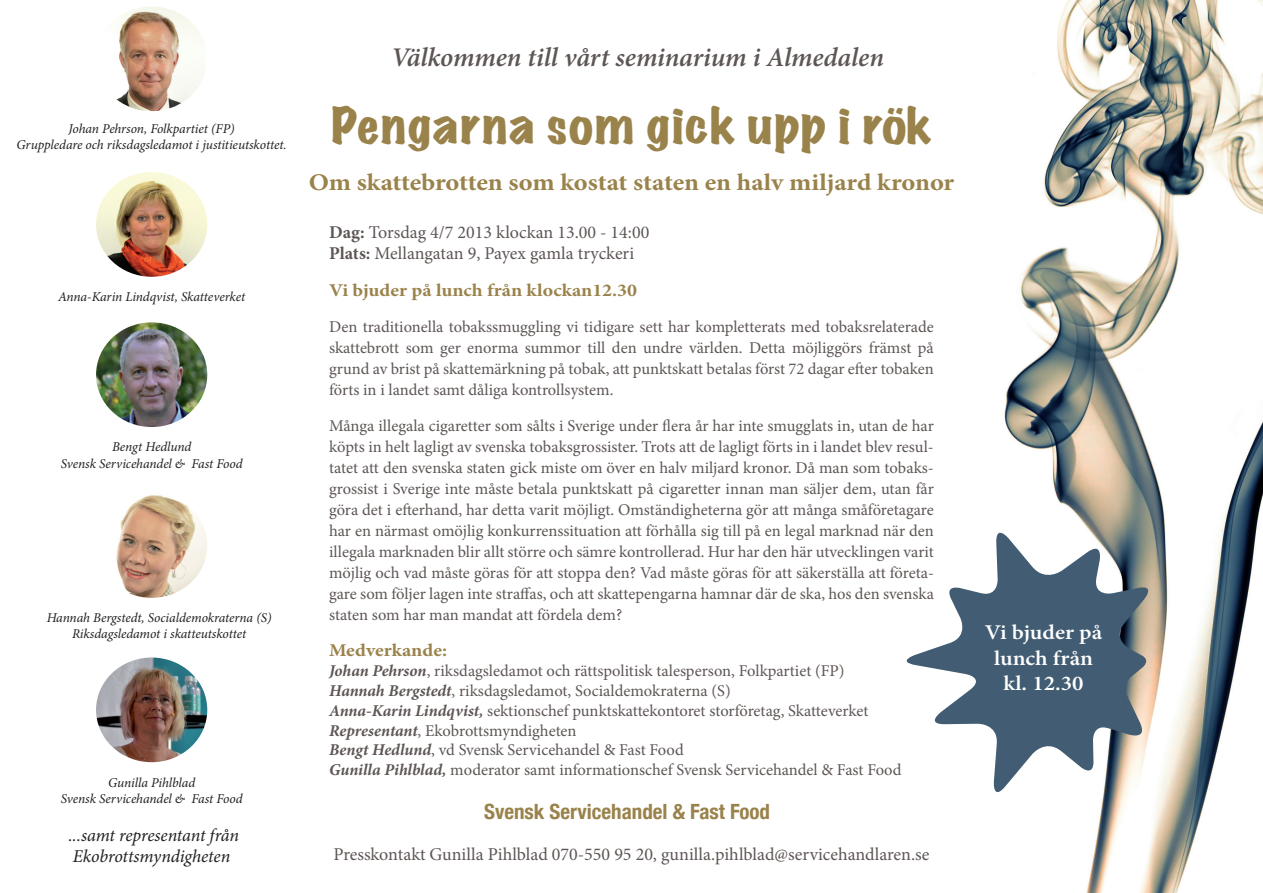
<style>
.page{position:relative;width:1263px;height:893px;background:#fff}
.page>*{position:absolute;margin:0;border:0;box-sizing:border-box;transform-origin:0 0}
.t1{font:expanded 45px "Marker Felt";letter-spacing:.04em;color:#9a824b;scale:1.1 1}
.t2{font:italic 600 27px "Minion Pro";letter-spacing:-.005em;color:#5d5654}
.t3{font:700 24px "Minion Pro";letter-spacing:-.005em;color:#9a824b;scale:1.1 1}
.t4{font:700 condensed 21px "Helvetica Neue";color:#9a824b}
.t5{font:600 21px/25.2px "Minion Pro";color:#fff;text-align:center;scale:1.1 1}
.t6{font:18px/21.6px "Minion Pro";color:#5d5654}
.t7{font:700 18px "Minion Pro";color:#9a824b;scale:1.1 1}
.t8{font:italic 18px/21.6px "Minion Pro";letter-spacing:-.01em;color:#231f20}
.t9{font:16.5px/21px "Minion Pro";letter-spacing:-.005em;color:#5d5654;text-align:justify}
.t10{font:italic 13.5px/16.2px "Minion Pro";letter-spacing:-.005em;color:#231f20;text-align:center}
.s1{font-weight:700}
.s2{font-weight:700;font-style:italic}
</style>
<div class="page">
<img style="left:1004px;top:0;width:259px;height:893px">
<img style="left:116px;top:6px;width:89px;height:105px">
<img style="left:96px;top:172px;width:111px;height:105px">
<img style="left:96px;top:322px;width:111px;height:105px">
<img style="left:96px;top:657px;width:111px;height:105px">
<img style="left:116px;top:495px;width:91px;height:103px">
<svg style="left:906px;top:523px;width:250px;height:279px"></svg>
<p class="t10" style="left:17px;top:120px;width:272px">Johan Pehrson, Folkpartiet (FP)<br>Gruppledare och riksdagsledamot i justitieutskottet.</p>
<p class="t10" style="left:58px;top:289px;width:189px">Anna-Karin Lindqvist, Skatteverket</p>
<p class="t10" style="left:61px;top:439px;width:183px">Bengt Hedlund<br>Svensk Servicehandel &amp; Fast Food</p>
<p class="t10" style="left:47px;top:610px;width:227px">Hannah Bergstedt, Socialdemokraterna (S)<br>Riksdagsledamot i skatteutskottet</p>
<p class="t10" style="left:61px;top:774px;width:183px">Gunilla Pihlblad<br>Svensk Servicehandel &amp; Fast Food</p>
<p class="t8" style="left:68px;top:824px;width:172px">...samt representant från<br>Ekobrottsmyndigheten</p>
<h2 class="t2" style="left:391px;top:39px;width:494px">Välkommen till vårt seminarium i Almedalen</h2>
<h1 class="t1" style="left:331px;top:90px;width:547px">Pengarna som gick upp i rök</h1>
<h3 class="t3" style="left:309px;top:165px;width:588px">Om skattebrotten som kostat staten en halv miljard kronor</h3>
<p class="t6" style="left:329px;top:221px;width:322px"><span class="s1">Dag:</span> Torsdag 4/7 2013 klockan 13.00 - 14:00<br><span class="s1">Plats:</span> Mellangatan 9, Payex gamla tryckeri</p>
<p class="t7" style="left:329px;top:277px;width:281px">Vi bjuder på lunch från klockan12.30</p>
<p class="t9" style="left:329px;top:316px;width:606px">Den traditionella tobakssmuggling vi tidigare sett har kompletterats med tobaksrelaterade skattebrott som ger enorma summor till den undre världen. Detta möjliggörs främst på grund av brist på skattemärkning på tobak, att punktskatt betalas först 72 dagar efter tobaken förts in i landet samt dåliga kontrollsystem.</p>
<p class="t9" style="left:329px;top:415px;width:606px">Många illegala cigaretter som sålts i Sverige under flera år har inte smugglats in, utan de har köpts in helt lagligt av svenska tobaksgrossister. Trots att de lagligt förts in i landet blev resul&shy;tatet att den svenska staten gick miste om över en halv miljard kronor. Då man som tobaks&shy;grossist i Sverige inte måste betala punktskatt på cigaretter innan man säljer dem, utan får göra det i efterhand, har detta varit möjligt. Omständigheterna gör att många småföretagare har en närmast omöjlig konkurrenssituation att förhålla sig till på en legal marknad när den illegala marknaden blir allt större och sämre kontrollerad. Hur har den här utvecklingen varit möjlig och vad måste göras för att stoppa den? Vad måste göras för att säkerställa att företa&shy;gare som följer lagen inte straffas, och att skattepengarna hamnar där de ska, hos den svenska staten som har man mandat att fördela dem?</p>
<p class="t7" style="left:329px;top:638px;width:109px">Medverkande:</p>
<p class="t9" style="left:329px;top:661px;width:574px;line-height:19.8px;text-align:left"><span class="s2">Johan Pehrson</span>, riksdagsledamot och rättspolitisk talesperson, Folkpartiet (FP)<br><span class="s2">Hannah Bergstedt</span>, riksdagsledamot, Socialdemokraterna (S)<br><span class="s2">Anna-Karin Lindqvist,</span> sektionschef punktskattekontoret storföretag, Skatteverket <span class="s2">Representant</span>, Ekobrottsmyndigheten<br><span class="s2">Bengt Hedlund</span>, vd Svensk Servicehandel &amp; Fast Food<br><span class="s2">Gunilla Pihlblad,</span> moderator samt informationschef Svensk Servicehandel &amp; Fast Food</p>
<p class="t4" style="left:484px;top:794px;width:287px">Svensk Servicehandel &amp; Fast Food</p>
<p class="t6" style="left:333px;top:843px;width:598px">Presskontakt Gunilla Pihlblad 070-550 95 20, gunilla.pihlblad@servicehandlaren.se</p>
<p class="t5" style="left:985px;top:620px;width:108px">Vi bjuder på lunch från kl. 12.30</p>
</div>
